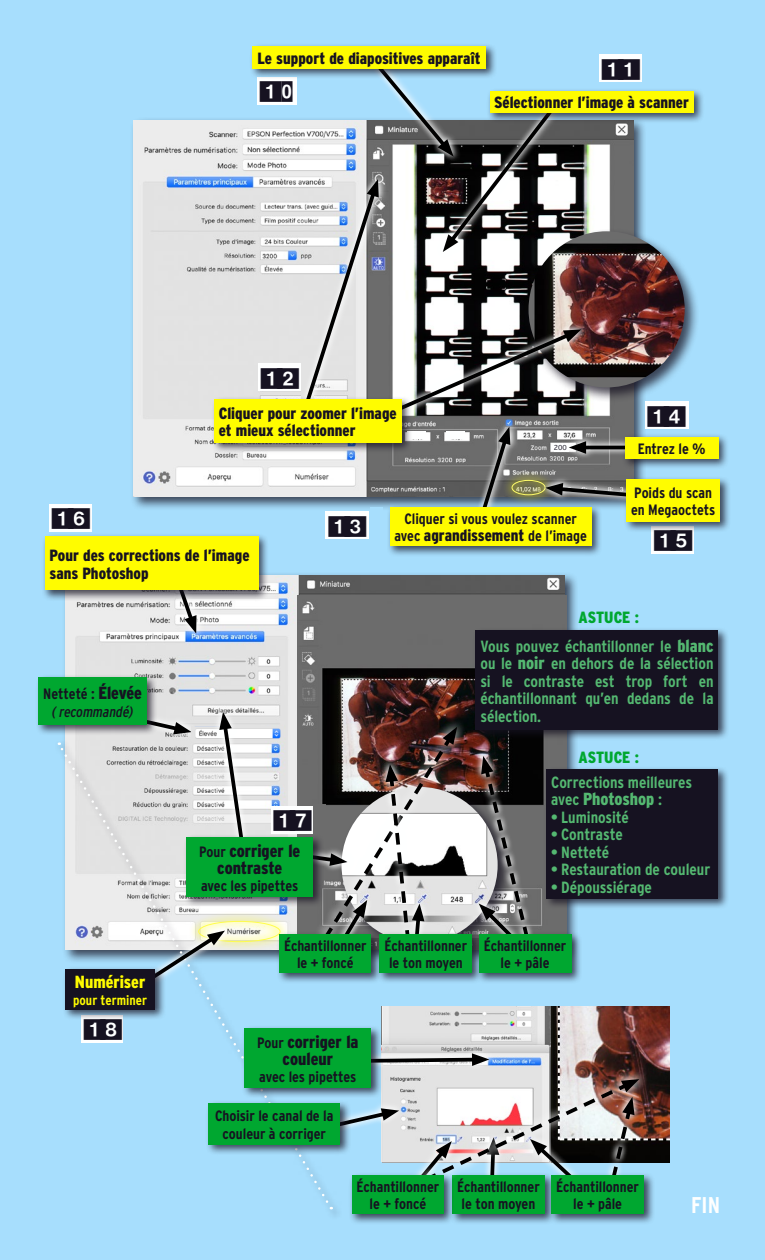
<style>
.page{position:relative;width:765px;height:1260px;background:#a7defd}
.page>*{position:absolute;margin:0;border:0;box-sizing:border-box;transform-origin:0 0}
.t1{font:24px "Format Pi One SSK";letter-spacing:-.29em;color:#161221}
.t2{font:700 22.75px "Interstate Condensed";color:#feffff}
.t3{font:900 17.5px/17.5px "Interstate Condensed";color:#161221;text-align:center}
.t4{font:900 17.5px "Interstate Condensed";letter-spacing:-.005em;color:#54b871}
.t5{font:900 17.5px "Interstate Condensed";color:#fffc00}
.t6{font:700 16.25px/17.5px "Interstate Condensed";letter-spacing:-.005em;color:#54b871;text-align:justify}
.t7{font:900 16.25px/17.5px "Interstate Condensed";color:#161221}
.t8{font:900 16.25px "Interstate Condensed";letter-spacing:-.005em;color:#00a730}
.t9{font:700 15px/17.5px "Interstate Condensed";letter-spacing:-.005em;color:#161221;text-align:center}
.t10{font:italic 15px/17.5px "Interstate Condensed";color:#161221;text-align:center}
.t11{font:700 13.75px "Interstate Condensed";letter-spacing:.005em;color:#fffc00}
.t12{font:6.5px "Thonburi";color:#161221}
.s1{font-weight:700;font-size:15px}
.s2{font-weight:700;font-style:normal}
.s3{font-weight:900;font-style:normal;font-size:17.5px}
.s4{font-weight:900;font-size:17.5px}
.s5{font-weight:700;font-size:16.25px}
</style>
<div class="page">
<div style="left:130px;top:116px;width:517px;height:395px;background:#161221;opacity:.75"></div>
<img style="left:134px;top:120px;width:142px;height:377px">
<div style="left:257px;top:77px;width:44px;height:28px;background:#feffff"></div>
<div style="left:250px;top:43px;width:247px;height:37px;background:#161221;opacity:.75"></div>
<div style="left:253px;top:46px;width:233px;height:22px;background:#fffc00"></div>
<div style="left:258px;top:363px;width:44px;height:28px;background:#feffff"></div>
<div style="left:326px;top:511px;width:43px;height:28px;background:#feffff"></div>
<div style="left:622px;top:433px;width:107px;height:36px;background:#161221;opacity:.75"></div>
<div style="left:625px;top:437px;width:93px;height:22px;background:#fffc00"></div>
<div style="left:652px;top:526px;width:43px;height:27px;background:#feffff"></div>
<div style="left:694px;top:522px;width:13px;height:43px;background:#a7defd"></div>
<div style="left:211px;top:396px;width:201px;height:58px;background:#161221;opacity:.75"></div>
<div style="left:214px;top:400px;width:187px;height:43px;background:#fffc00"></div>
<img style="left:65px;top:575px;width:500px;height:165px">
<div style="left:387px;top:504px;width:215px;height:53px;background:#161221;opacity:.75"></div>
<div style="left:390px;top:507px;width:202px;height:39px;background:#fffc00"></div>
<svg style="left:159px;top:601px;width:48px;height:42px;background:#bfc6d0"></svg>
<div style="left:49px;top:504px;width:44px;height:28px;background:#feffff"></div>
<div style="left:92px;top:500px;width:12px;height:43px;background:#a7defd"></div>
<div style="left:42px;top:533px;width:227px;height:68px;background:#161221;opacity:.75"></div>
<div style="left:45px;top:536px;width:213px;height:54px;background:#fffc00"></div>
<svg style="left:73px;top:688px;width:127px;height:52px;background:#cdced0"></svg>
<div style="left:35px;top:674px;width:123px;height:62px;background:#161221;opacity:.75"></div>
<div style="left:39px;top:677px;width:108px;height:48px;background:#00a730"></div>
<svg style="left:276px;top:49px;width:426px;height:478px"></svg>
<div style="left:623px;top:476px;width:108px;height:57px;background:#161221;opacity:.75"></div>
<div style="left:627px;top:479px;width:93px;height:43px;background:#fffc00"></div>
<img style="left:382px;top:1006px;width:169px;height:32px">
<div style="left:449px;top:1172px;width:107px;height:53px;background:#161221;opacity:.75"></div>
<div style="left:452px;top:1175px;width:93px;height:39px;background:#00a730"></div>
<svg style="left:57px;top:740px;width:280px;height:475px"></svg>
<svg style="left:57px;top:744px;width:273px;height:461px"></svg>
<div style="left:241px;top:1025px;width:141px;height:73px;background:#161221;opacity:.75"></div>
<div style="left:244px;top:1028px;width:127px;height:59px;background:#00a730"></div>
<div style="left:206px;top:1100px;width:145px;height:56px;background:#161221;opacity:.75"></div>
<div style="left:209px;top:1104px;width:131px;height:41px;background:#00a730"></div>
<div style="left:188px;top:911px;width:102px;height:41px;background:#fffc00;opacity:.38"></div>
<div style="left:198px;top:921px;width:82px;height:21px;border:1px solid #fffd4c;border-radius:50%"></div>
<svg style="left:126px;top:922px;width:111px;height:74px"></svg>
<div style="left:62px;top:966px;width:104px;height:55px;background:#161221;opacity:.75"></div>
<div style="left:65px;top:969px;width:90px;height:41px;background:#161221"></div>
<img style="left:192px;top:727px;width:80px;height:13px">
<img style="left:551px;top:1006px;width:119px;height:157px">
<svg style="left:209px;top:703px;width:46px;height:131px;background:#d3d3d3"></svg>
<img style="left:298px;top:595px;width:269px;height:336px">
<div style="left:543px;top:766px;width:186px;height:144px;background:#161221;opacity:.75"></div>
<div style="left:547px;top:769px;width:171px;height:130px;background:#161221"></div>
<div style="left:473px;top:627px;width:256px;height:113px;background:#161221;opacity:.75"></div>
<div style="left:476px;top:630px;width:242px;height:100px;background:#161221"></div>
<div style="left:271px;top:806px;width:43px;height:28px;background:#feffff"></div>
<svg style="left:296px;top:717px;width:189px;height:214px;background:#7e6d6c"></svg>
<svg style="left:471px;top:745px;width:66px;height:186px;background:#6d6969"></svg>
<svg style="left:272px;top:727px;width:185px;height:226px;background:#9e9898"></svg>
<div style="left:276px;top:931px;width:106px;height:52px;background:#161221;opacity:.75"></div>
<div style="left:279px;top:934px;width:92px;height:39px;background:#00a730"></div>
<div style="left:376px;top:931px;width:107px;height:52px;background:#161221;opacity:.75"></div>
<div style="left:380px;top:934px;width:92px;height:39px;background:#00a730"></div>
<div style="left:475px;top:931px;width:107px;height:52px;background:#161221;opacity:.75"></div>
<div style="left:479px;top:934px;width:92px;height:39px;background:#00a730"></div>
<div style="left:183px;top:834px;width:141px;height:73px;background:#161221;opacity:.75"></div>
<div style="left:186px;top:837px;width:127px;height:59px;background:#00a730"></div>
<div style="left:349px;top:1172px;width:106px;height:53px;background:#161221;opacity:.75"></div>
<div style="left:352px;top:1175px;width:92px;height:39px;background:#00a730"></div>
<svg style="left:322px;top:1038px;width:335px;height:172px"></svg>
<div style="left:548px;top:1172px;width:107px;height:53px;background:#161221;opacity:.75"></div>
<div style="left:551px;top:1175px;width:93px;height:39px;background:#00a730"></div>
<p class="t7" style="left:257px;top:49px;width:225px">Le support de diapositives apparaît</p>
<h1 class="t1" style="left:601px;top:59px;width:41px">11</h1>
<p class="t7" style="left:494px;top:94px;width:196px">Sélectionner l’image à scanner</p>
<h1 class="t1" style="left:259px;top:81px;width:41px">10</h1>
<h1 class="t1" style="left:260px;top:368px;width:41px">12</h1>
<p class="t7" style="left:219px;top:404px;width:180px">Cliquer pour zoomer l’image et mieux sélectionner</p>
<p class="t12" style="left:554px;top:444px;width:15px">200</p>
<h1 class="t1" style="left:51px;top:508px;width:41px">16</h1>
<p class="t7" style="left:49px;top:547px;width:202px">Pour des corrections de l’image sans Photoshop</p>
<h1 class="t1" style="left:328px;top:516px;width:41px">13</h1>
<p class="t9" style="left:405px;top:510px;width:174px">Cliquer si vous voulez scanner</p>
<p class="t7" style="left:394px;top:527px;width:194px"><span class="s1">avec</span> agrandissement <span class="s1">de l’image</span></p>
<h1 class="t1" style="left:647px;top:406px;width:41px">14</h1>
<p class="t9" style="left:638px;top:439px;width:69px">Entrez le %</p>
<p class="t9" style="left:631px;top:484px;width:86px;text-align:left">Poids du scan en Megaoctets</p>
<h1 class="t1" style="left:654px;top:530px;width:41px">15</h1>
<p class="t10" style="left:43px;top:685px;width:100px"><span class="s2">Netteté :</span> <span class="s3">Élevée </span>( recommandé)</p>
<p class="t5" style="left:75px;top:972px;width:72px">Numériser</p>
<p class="t11" style="left:73px;top:993px;width:76px">pour terminer</p>
<h1 class="t1" style="left:83px;top:1019px;width:41px">18</h1>
<p class="t8" style="left:579px;top:609px;width:62px">ASTUCE :</p>
<p class="t6" style="left:480px;top:637px;width:235px">Vous pouvez échantillonner le <span class="s4">blanc </span>ou le <span class="s4">noir</span> en dehors de la sélection si le contraste est trop fort en échantillonnant qu’en dedans de la sélection.</p>
<h1 class="t1" style="left:273px;top:810px;width:41px">17</h1>
<p class="t3" style="left:199px;top:842px;width:103px"><span class="s1">Pour</span> corriger le contraste</p>
<p class="t9" style="left:201px;top:876px;width:99px">avec les pipettes</p>
<p class="t8" style="left:579px;top:748px;width:62px">ASTUCE :</p>
<p class="t6" style="left:551px;top:773px;width:143px">Corrections meilleures</p>
<p class="t4" style="left:551px;top:789px;width:112px"><span class="s5">avec</span> Photoshop <span class="s5">:</span></p>
<p class="t6" style="left:551px;top:808px;width:79px">• Luminosité</p>
<p class="t6" style="left:551px;top:826px;width:73px">• Contraste</p>
<p class="t6" style="left:551px;top:843px;width:60px">• Netteté</p>
<p class="t6" style="left:551px;top:861px;width:161px">• Restauration de couleur</p>
<p class="t6" style="left:551px;top:878px;width:102px">• Dépoussiérage</p>
<p class="t9" style="left:284px;top:937px;width:84px">Échantillonner le + foncé</p>
<p class="t9" style="left:385px;top:937px;width:84px;text-align:left">Échantillonner le ton moyen</p>
<p class="t9" style="left:484px;top:937px;width:84px">Échantillonner le + pâle</p>
<p class="t3" style="left:257px;top:1033px;width:103px"><span class="s1">Pour</span> corriger la couleur</p>
<p class="t9" style="left:259px;top:1067px;width:99px">avec les pipettes</p>
<p class="t9" style="left:215px;top:1107px;width:120px">Choisir le canal de la couleur à corriger</p>
<p class="t9" style="left:357px;top:1178px;width:84px">Échantillonner le + foncé</p>
<p class="t9" style="left:556px;top:1178px;width:84px">Échantillonner le + pâle</p>
<p class="t9" style="left:457px;top:1178px;width:84px;text-align:left">Échantillonner le ton moyen</p>
<h2 class="t2" style="left:691px;top:1193px;width:30px">FIN</h2>
</div>
